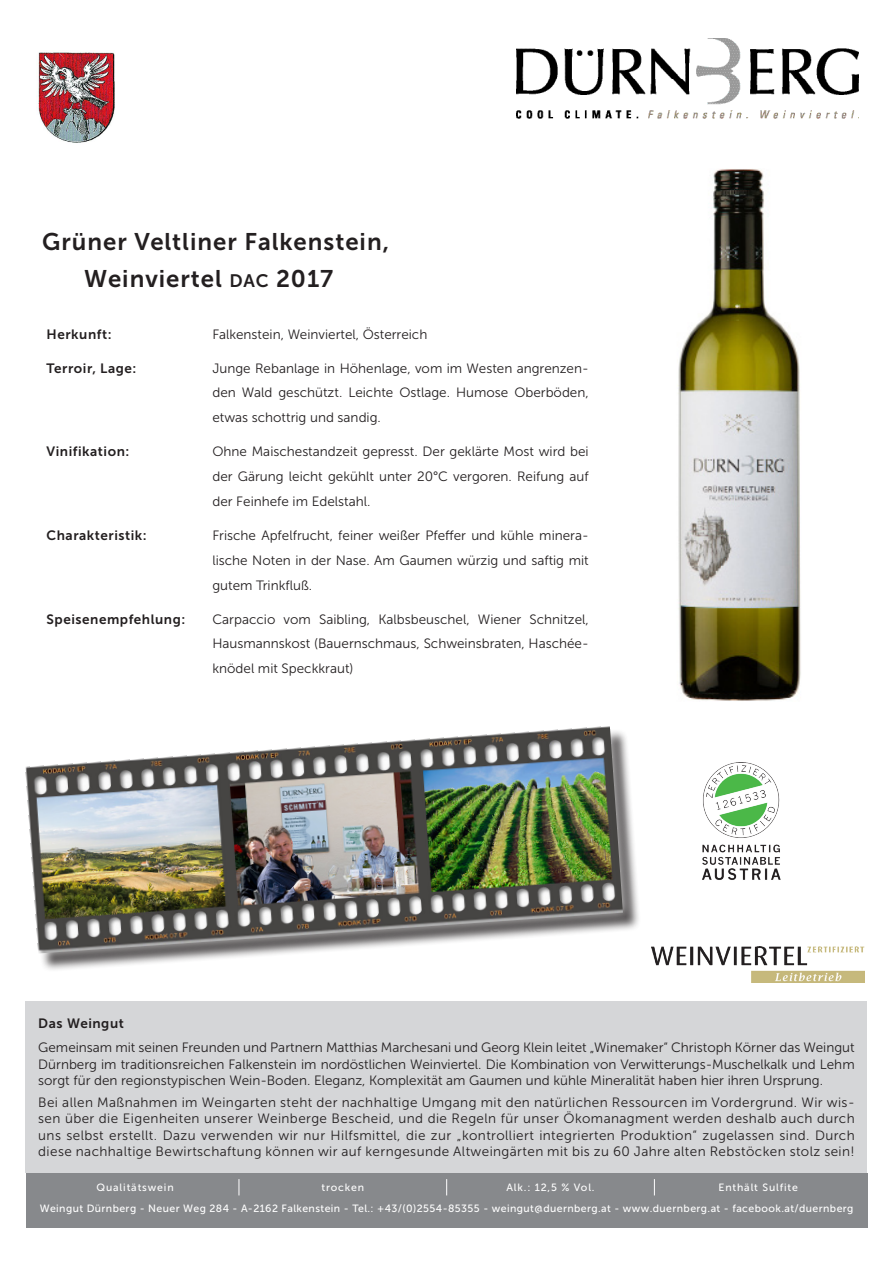
<style>
.page{position:relative;width:893px;height:1263px;background:#fff}
.page>*{position:absolute;margin:0;border:0;box-sizing:border-box;transform-origin:0 0}
.t1{font:24px/37.3px "Museo Sans 700";letter-spacing:.04em;color:#231f20;text-align:center}
.t2{font:13.5px/24.8px "Museo Sans 300";color:#231f20;text-align:justify}
.t3{font:13.5px "Museo Sans 700";letter-spacing:.04em;color:#231f20}
.t4{font:10.5px "Museo Sans 500";letter-spacing:.04em;color:#fff}
.t5{font:10.5px "Museo Sans 500";letter-spacing:.08em;color:#fff}
.s1{font-size:18px}
</style>
<div class="page">
<img style="left:517px;top:38px;width:342px;height:80px">
<div style="left:26px;top:1001px;width:841px;height:171px;background:#d5d6d8"></div>
<div style="left:28px;top:729px;width:613px;height:243px;background:#231f20;opacity:.75"></div>
<svg style="left:28px;top:729px;width:605px;height:235px"></svg>
<img style="left:25px;top:726px;width:598px;height:227px">
<img style="left:652px;top:947px;width:212px;height:35px">
<img style="left:38px;top:52px;width:77px;height:91px">
<img style="left:702px;top:762px;width:79px;height:118px">
<img style="left:677px;top:169px;width:124px;height:532px">
<div style="left:26px;top:1173px;width:842px;height:54px;background:#87898c"></div>
<svg style="left:239px;top:1179px;width:1px;height:16px"></svg>
<svg style="left:446px;top:1179px;width:1px;height:16px"></svg>
<svg style="left:654px;top:1179px;width:1px;height:16px"></svg>
<p class="t1" style="left:42px;top:223px;width:348px">Grüner Veltliner Falkenstein,<br>Weinviertel <span class="s1">DAC</span> 2017</p>
<p class="t3" style="left:47px;top:326px;width:66px">Herkunft:</p>
<p class="t2" style="left:212px;top:322px;width:216px">Falkenstein, Weinviertel, Österreich</p>
<p class="t3" style="left:47px;top:360px;width:91px">Terroir, Lage:</p>
<p class="t2" style="left:212px;top:356px;width:378px">Junge Rebanlage in Höhenlage, vom im Westen angrenzen&shy;den Wald geschützt. Leichte Ostlage. Humose Oberböden, etwas schottrig und sandig.</p>
<p class="t3" style="left:47px;top:444px;width:84px">Vinifikation:</p>
<p class="t2" style="left:212px;top:439px;width:378px">Ohne Maischestandzeit gepresst. Der geklärte Most wird bei der Gärung leicht gekühlt unter 20°C vergoren. Reifung auf der Feinhefe im Edelstahl.</p>
<p class="t3" style="left:47px;top:528px;width:102px">Charakteristik:</p>
<p class="t2" style="left:212px;top:523px;width:378px">Frische Apfelfrucht, feiner weißer Pfeffer und kühle minera&shy;lische Noten in der Nase. Am Gaumen würzig und saftig mit gutem Trinkfluß.</p>
<p class="t3" style="left:47px;top:611px;width:140px">Speisenempfehlung:</p>
<p class="t2" style="left:212px;top:607px;width:378px">Carpaccio vom Saibling, Kalbsbeuschel, Wiener Schnitzel, Hausmannskost (Bauernschmaus, Schweinsbraten, Haschée&shy;knödel mit Speckkraut)</p>
<p class="t3" style="left:38px;top:1016px;width:87px">Das Weingut</p>
<p class="t2" style="left:38px;top:1040px;width:818px;line-height:16.2px">Gemeinsam mit seinen Freunden und Partnern Matthias Marchesani und Georg Klein leitet „Winemaker“ Christoph Körner das Weingut Dürnberg im traditionsreichen Falkenstein im nordöstlichen Weinviertel. Die Kombination von Verwitterungs-Muschelkalk und Lehm sorgt für den regionstypischen Wein-Boden. Eleganz, Komplexität am Gaumen und kühle Mineralität haben hier ihren Ursprung.</p>
<p class="t2" style="left:38px;top:1094px;width:818px;line-height:16.2px">Bei allen Maßnahmen im Weingarten steht der nachhaltige Umgang mit den natürlichen Ressourcen im Vordergrund. Wir wis&shy;sen über die Eigenheiten unserer Weinberge Bescheid, und die Regeln für unser Ökomanagment werden deshalb auch durch uns selbst erstellt. Dazu verwenden wir nur Hilfsmittel, die zur „kontrolliert integrierten Produktion“ zugelassen sind. Durch diese nachhaltige Bewirtschaftung können wir auf kerngesunde Altweingärten mit bis zu 60 Jahre alten Rebstöcken stolz sein!</p>
<p class="t5" style="left:97px;top:1182px;width:79px">Qualitätswein</p>
<p class="t5" style="left:321px;top:1182px;width:44px">trocken</p>
<p class="t4" style="left:506px;top:1182px;width:90px">Alk.: 12,5 % Vol.</p>
<p class="t5" style="left:718px;top:1182px;width:81px">Enthält Sulfite</p>
<p class="t4" style="left:40px;top:1203px;width:815px">Weingut Dürnberg - Neuer Weg 284 - A-2162 Falkenstein - Tel.: +43/(0)2554-85355 - weingut@duernberg.at - www.duernberg.at - facebook.at/duernberg</p>
</div>
